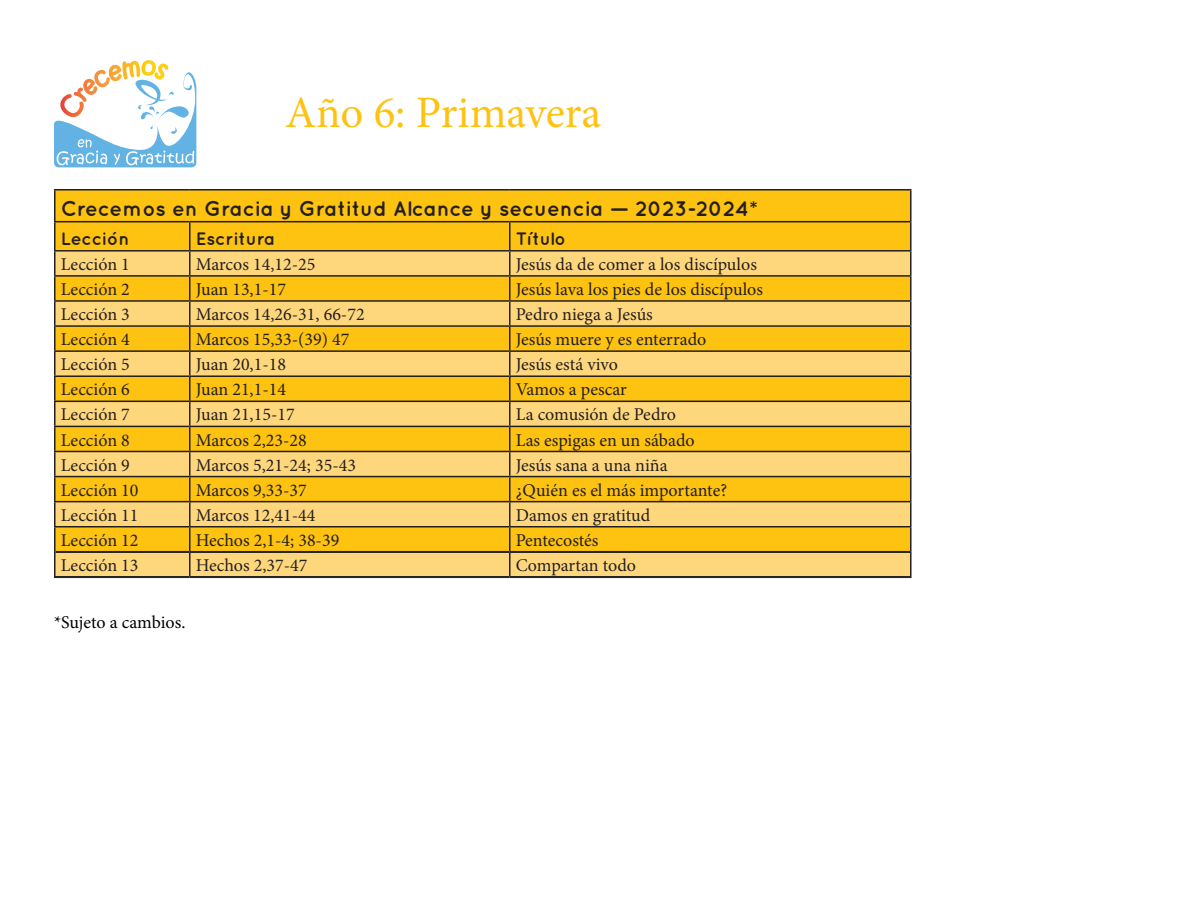
<style>
.page{position:relative;width:1188px;height:918px;background:#fff}
.page>*{position:absolute;margin:0;border:0;box-sizing:border-box;transform-origin:0 0}
.t1{font:45px "Minion Pro";letter-spacing:-.005em;color:#fec210}
.t2{font:700 21px "Quicksand";color:#231f20}
.t3{font:18px "Minion Pro";color:#231f20}
.t4{font:700 18px "Quicksand";color:#231f20}
.t5{font:18px "Minion Pro";letter-spacing:-.005em;color:#000}
</style>
<div class="page">
<svg style="left:54px;top:60px;width:142px;height:107px"></svg>
<div style="left:56px;top:190px;width:854px;height:60px;background:#fec210"></div>
<svg style="left:56px;top:252px;width:854px;height:324px;background:#fbcb4a"></svg>
<hr style="left:54px;top:189px;width:136px;height:1px;background:#231f20">
<hr style="left:54px;top:190px;width:2px;height:31px;background:#231f20">
<hr style="left:190px;top:189px;width:320px;height:1px;background:#231f20">
<hr style="left:510px;top:189px;width:402px;height:1px;background:#231f20">
<hr style="left:910px;top:190px;width:2px;height:31px;background:#231f20">
<hr style="left:54px;top:221px;width:136px;height:1px;background:#231f20">
<hr style="left:54px;top:222px;width:2px;height:28px;background:#231f20">
<hr style="left:190px;top:221px;width:320px;height:1px;background:#231f20">
<hr style="left:510px;top:221px;width:402px;height:1px;background:#231f20">
<hr style="left:509px;top:222px;width:2px;height:28px;background:#231f20">
<hr style="left:910px;top:222px;width:2px;height:28px;background:#231f20">
<hr style="left:54px;top:250px;width:136px;height:2px;background:#231f20">
<hr style="left:54px;top:252px;width:2px;height:23px;background:#231f20">
<hr style="left:190px;top:250px;width:320px;height:2px;background:#231f20">
<hr style="left:510px;top:250px;width:402px;height:2px;background:#231f20">
<hr style="left:509px;top:252px;width:2px;height:23px;background:#231f20">
<hr style="left:910px;top:252px;width:2px;height:23px;background:#231f20">
<hr style="left:54px;top:275px;width:136px;height:2px;background:#231f20">
<hr style="left:54px;top:277px;width:2px;height:23px;background:#231f20">
<hr style="left:190px;top:275px;width:320px;height:2px;background:#231f20">
<hr style="left:510px;top:275px;width:402px;height:2px;background:#231f20">
<hr style="left:509px;top:277px;width:2px;height:23px;background:#231f20">
<hr style="left:910px;top:277px;width:2px;height:23px;background:#231f20">
<hr style="left:54px;top:300px;width:136px;height:2px;background:#231f20">
<hr style="left:54px;top:302px;width:2px;height:23px;background:#231f20">
<hr style="left:190px;top:300px;width:320px;height:2px;background:#231f20">
<hr style="left:510px;top:300px;width:402px;height:2px;background:#231f20">
<hr style="left:509px;top:302px;width:2px;height:23px;background:#231f20">
<hr style="left:910px;top:302px;width:2px;height:23px;background:#231f20">
<hr style="left:54px;top:325px;width:136px;height:2px;background:#231f20">
<hr style="left:54px;top:327px;width:2px;height:23px;background:#231f20">
<hr style="left:190px;top:325px;width:320px;height:2px;background:#231f20">
<hr style="left:510px;top:325px;width:402px;height:2px;background:#231f20">
<hr style="left:509px;top:327px;width:2px;height:23px;background:#231f20">
<hr style="left:910px;top:327px;width:2px;height:23px;background:#231f20">
<hr style="left:54px;top:350px;width:136px;height:2px;background:#231f20">
<hr style="left:54px;top:352px;width:2px;height:23px;background:#231f20">
<hr style="left:190px;top:350px;width:320px;height:2px;background:#231f20">
<hr style="left:510px;top:350px;width:402px;height:2px;background:#231f20">
<hr style="left:509px;top:352px;width:2px;height:23px;background:#231f20">
<hr style="left:910px;top:352px;width:2px;height:23px;background:#231f20">
<hr style="left:54px;top:375px;width:136px;height:2px;background:#231f20">
<hr style="left:54px;top:377px;width:2px;height:24px;background:#231f20">
<hr style="left:190px;top:375px;width:320px;height:2px;background:#231f20">
<hr style="left:510px;top:375px;width:402px;height:2px;background:#231f20">
<hr style="left:509px;top:377px;width:2px;height:24px;background:#231f20">
<hr style="left:910px;top:377px;width:2px;height:24px;background:#231f20">
<hr style="left:54px;top:401px;width:136px;height:1px;background:#231f20">
<hr style="left:54px;top:402px;width:2px;height:24px;background:#231f20">
<hr style="left:190px;top:401px;width:320px;height:1px;background:#231f20">
<hr style="left:510px;top:401px;width:402px;height:1px;background:#231f20">
<hr style="left:509px;top:402px;width:2px;height:24px;background:#231f20">
<hr style="left:910px;top:402px;width:2px;height:24px;background:#231f20">
<hr style="left:54px;top:426px;width:136px;height:1px;background:#231f20">
<hr style="left:54px;top:427px;width:2px;height:24px;background:#231f20">
<hr style="left:190px;top:426px;width:320px;height:1px;background:#231f20">
<hr style="left:510px;top:426px;width:402px;height:1px;background:#231f20">
<hr style="left:509px;top:427px;width:2px;height:24px;background:#231f20">
<hr style="left:910px;top:427px;width:2px;height:24px;background:#231f20">
<hr style="left:54px;top:451px;width:136px;height:1px;background:#231f20">
<hr style="left:54px;top:452px;width:2px;height:24px;background:#231f20">
<hr style="left:190px;top:451px;width:320px;height:1px;background:#231f20">
<hr style="left:510px;top:451px;width:402px;height:1px;background:#231f20">
<hr style="left:509px;top:452px;width:2px;height:24px;background:#231f20">
<hr style="left:910px;top:452px;width:2px;height:24px;background:#231f20">
<hr style="left:54px;top:476px;width:136px;height:1px;background:#231f20">
<hr style="left:54px;top:477px;width:2px;height:24px;background:#231f20">
<hr style="left:190px;top:476px;width:320px;height:1px;background:#231f20">
<hr style="left:510px;top:476px;width:402px;height:1px;background:#231f20">
<hr style="left:509px;top:477px;width:2px;height:24px;background:#231f20">
<hr style="left:910px;top:477px;width:2px;height:24px;background:#231f20">
<hr style="left:54px;top:501px;width:136px;height:1px;background:#231f20">
<hr style="left:54px;top:502px;width:2px;height:24px;background:#231f20">
<hr style="left:190px;top:501px;width:320px;height:1px;background:#231f20">
<hr style="left:510px;top:501px;width:402px;height:1px;background:#231f20">
<hr style="left:509px;top:502px;width:2px;height:24px;background:#231f20">
<hr style="left:910px;top:502px;width:2px;height:24px;background:#231f20">
<hr style="left:54px;top:526px;width:136px;height:1px;background:#231f20">
<hr style="left:54px;top:527px;width:2px;height:25px;background:#231f20">
<hr style="left:190px;top:526px;width:320px;height:1px;background:#231f20">
<hr style="left:510px;top:526px;width:402px;height:1px;background:#231f20">
<hr style="left:509px;top:527px;width:2px;height:24px;background:#231f20">
<hr style="left:910px;top:527px;width:2px;height:25px;background:#231f20">
<hr style="left:54px;top:552px;width:2px;height:24px;background:#231f20">
<svg style="left:189px;top:222px;width:1px;height:354px"></svg>
<hr style="left:509px;top:553px;width:2px;height:23px;background:#231f20">
<hr style="left:910px;top:552px;width:2px;height:24px;background:#231f20">
<hr style="left:56px;top:551px;width:134px;height:1px;background:#231f20">
<hr style="left:56px;top:552px;width:134px;height:1px;background:#231f20">
<hr style="left:190px;top:551px;width:320px;height:1px;background:#231f20">
<hr style="left:190px;top:552px;width:320px;height:1px;background:#231f20">
<hr style="left:510px;top:551px;width:400px;height:1px;background:#231f20">
<hr style="left:510px;top:552px;width:400px;height:1px;background:#231f20">
<hr style="left:54px;top:576px;width:136px;height:1px;background:#231f20">
<hr style="left:54px;top:577px;width:136px;height:1px;background:#231f20">
<hr style="left:190px;top:576px;width:320px;height:1px;background:#231f20">
<hr style="left:190px;top:577px;width:320px;height:1px;background:#231f20">
<hr style="left:510px;top:576px;width:402px;height:1px;background:#231f20">
<hr style="left:510px;top:577px;width:402px;height:1px;background:#231f20">
<h1 class="t1" style="left:285px;top:83px;width:318px">Año 6: Primavera</h1>
<p class="t2" style="left:61px;top:196px;width:698px">Crecemos en Gracia y Gratitud Alcance y secuencia — 2023-2024*</p>
<p class="t4" style="left:61px;top:228px;width:70px">Lección</p>
<p class="t4" style="left:196px;top:228px;width:81px">Escritura</p>
<p class="t4" style="left:516px;top:228px;width:52px">Título</p>
<p class="t3" style="left:61px;top:252px;width:71px">Lección 1</p>
<p class="t3" style="left:196px;top:252px;width:121px">Marcos 14,12-25</p>
<p class="t3" style="left:516px;top:252px;width:243px">Jesús da de comer a los discípulos</p>
<p class="t3" style="left:61px;top:277px;width:71px">Lección 2</p>
<p class="t3" style="left:196px;top:277px;width:92px">Juan 13,1-17</p>
<p class="t3" style="left:516px;top:277px;width:249px">Jesús lava los pies de los discípulos</p>
<p class="t3" style="left:61px;top:302px;width:71px">Lección 3</p>
<p class="t3" style="left:196px;top:302px;width:170px">Marcos 14,26-31, 66-72</p>
<p class="t3" style="left:516px;top:302px;width:139px">Pedro niega a Jesús</p>
<p class="t3" style="left:61px;top:327px;width:71px">Lección 4</p>
<p class="t3" style="left:196px;top:327px;width:155px">Marcos 15,33-(39) 47</p>
<p class="t3" style="left:516px;top:327px;width:192px">Jesús muere y es enterrado</p>
<p class="t3" style="left:61px;top:352px;width:71px">Lección 5</p>
<p class="t3" style="left:196px;top:352px;width:92px">Juan 20,1-18</p>
<p class="t3" style="left:516px;top:352px;width:104px">Jesús está vivo</p>
<p class="t3" style="left:61px;top:378px;width:71px">Lección 6</p>
<p class="t3" style="left:196px;top:378px;width:92px">Juan 21,1-14</p>
<p class="t3" style="left:516px;top:378px;width:113px">Vamos a pescar</p>
<p class="t3" style="left:61px;top:403px;width:71px">Lección 7</p>
<p class="t3" style="left:196px;top:403px;width:100px">Juan 21,15-17</p>
<p class="t3" style="left:516px;top:403px;width:162px">La comusión de Pedro</p>
<p class="t3" style="left:61px;top:428px;width:71px">Lección 8</p>
<p class="t3" style="left:196px;top:428px;width:113px">Marcos 2,23-28</p>
<p class="t3" style="left:516px;top:428px;width:181px">Las espigas en un sábado</p>
<p class="t3" style="left:61px;top:453px;width:71px">Lección 9</p>
<p class="t3" style="left:196px;top:453px;width:162px">Marcos 5,21-24; 35-43</p>
<p class="t3" style="left:516px;top:453px;width:153px">Jesús sana a una niña</p>
<p class="t3" style="left:61px;top:478px;width:79px">Lección 10</p>
<p class="t3" style="left:196px;top:478px;width:113px">Marcos 9,33-37</p>
<p class="t3" style="left:516px;top:478px;width:213px">¿Quién es el más importante?</p>
<p class="t3" style="left:61px;top:503px;width:79px">Lección 11</p>
<p class="t3" style="left:196px;top:503px;width:121px">Marcos 12,41-44</p>
<p class="t3" style="left:516px;top:503px;width:136px">Damos en gratitud</p>
<p class="t3" style="left:61px;top:528px;width:79px">Lección 12</p>
<p class="t3" style="left:196px;top:528px;width:145px">Hechos 2,1-4; 38-39</p>
<p class="t3" style="left:516px;top:528px;width:84px">Pentecostés</p>
<p class="t3" style="left:61px;top:553px;width:79px">Lección 13</p>
<p class="t3" style="left:196px;top:553px;width:113px">Hechos 2,37-47</p>
<p class="t3" style="left:516px;top:553px;width:122px">Compartan todo</p>
<p class="t5" style="left:54px;top:610px;width:133px">*Sujeto a cambios.</p>
</div>
